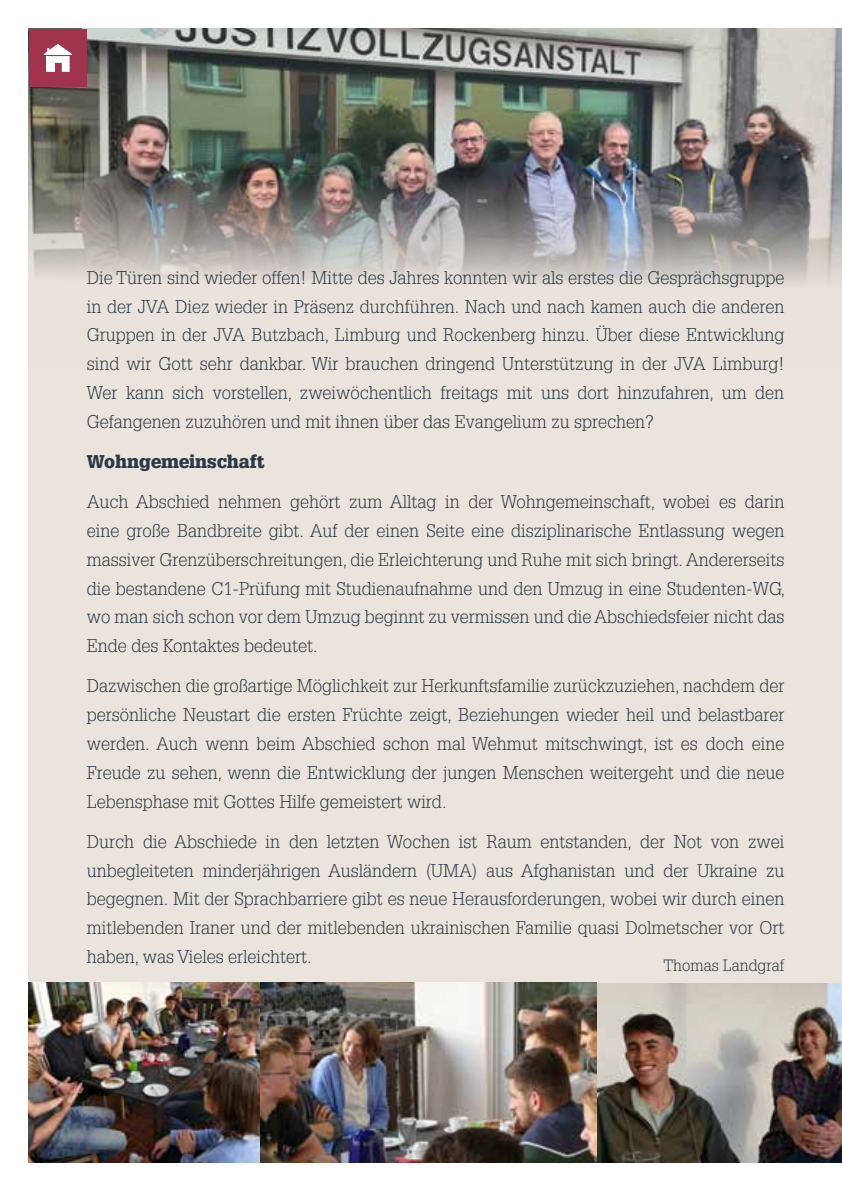
<style>
.page{position:relative;width:842px;height:1191px;background:#fff}
.page>*{position:absolute;margin:0;border:0;box-sizing:border-box;transform-origin:0 0}
.t1{font:300 18px/28.8px "Glypha";color:#2b3847;text-align:justify}
.t2{font:900 18px "Glypha";color:#2b3847}
.t3{font:300 16px "Glypha";color:#2b3847}
</style>
<div class="page">
<div style="left:29px;top:29px;width:813px;height:1133px;background:#eae4dc"></div>
<img style="left:29px;top:29px;width:812px;height:255px">
<div style="left:29px;top:29px;width:58px;height:58px;background:#9f344c"></div>
<svg style="left:44px;top:44px;width:28px;height:28px"></svg>
<hr style="left:841px;top:29px;width:1px;height:1133px;background:#2b3847">
<img style="left:29px;top:982px;width:232px;height:180px">
<img style="left:261px;top:982px;width:581px;height:180px">
<p class="t1" style="left:87px;top:263px;width:699px">Die Türen sind wieder offen! Mitte des Jahres konnten wir als erstes die Gesprächsgruppe in der JVA Diez wieder in Präsenz durchführen. Nach und nach kamen auch die anderen Gruppen in der JVA Butzbach, Limburg und Rockenberg hinzu. Über diese Entwicklung sind wir Gott sehr dankbar. Wir brauchen dringend Unterstützung in der JVA Limburg!<br>Wer kann sich vorstellen, zweiwöchentlich freitags mit uns dort hinzufahren, um den Gefangenen zuzuhören und mit ihnen über das Evangelium zu sprechen?</p>
<p class="t2" style="left:87px;top:450px;width:180px">Wohngemeinschaft</p>
<p class="t1" style="left:87px;top:487px;width:700px">Auch Abschied nehmen gehört zum Alltag in der Wohngemeinschaft, wobei es darin eine große Bandbreite gibt. Auf der einen Seite eine disziplinarische Entlassung wegen massiver Grenzüberschreitungen, die Erleichterung und Ruhe mit sich bringt. Andererseits die bestandene C1-Prüfung mit Studienaufnahme und den Umzug in eine Studenten-WG, wo man sich schon vor dem Umzug beginnt zu vermissen und die Abschiedsfeier nicht das Ende des Kontaktes bedeutet.</p>
<p class="t1" style="left:87px;top:672px;width:699px">Dazwischen die großartige Möglichkeit zur Herkunftsfamilie zurückzuziehen, nachdem der persönliche Neustart die ersten Früchte zeigt, Beziehungen wieder heil und belastbarer werden. Auch wenn beim Abschied schon mal Wehmut mitschwingt, ist es doch eine Freude zu sehen, wenn die Entwicklung der jungen Menschen weitergeht und die neue Lebensphase mit Gottes Hilfe gemeistert wird.</p>
<p class="t1" style="left:87px;top:827px;width:699px">Durch die Abschiede in den letzten Wochen ist Raum entstanden, der Not von zwei unbegleiteten minderjährigen Ausländern (UMA) aus Afghanistan und der Ukraine zu begegnen. Mit der Sprachbarriere gibt es neue Herausforderungen, wobei wir durch einen mitlebenden Iraner und der mitlebenden ukrainischen Familie quasi Dolmetscher vor Ort haben, was Vieles erleichtert.</p>
<p class="t3" style="left:663px;top:956px;width:122px">Thomas Landgraf</p>
</div>
